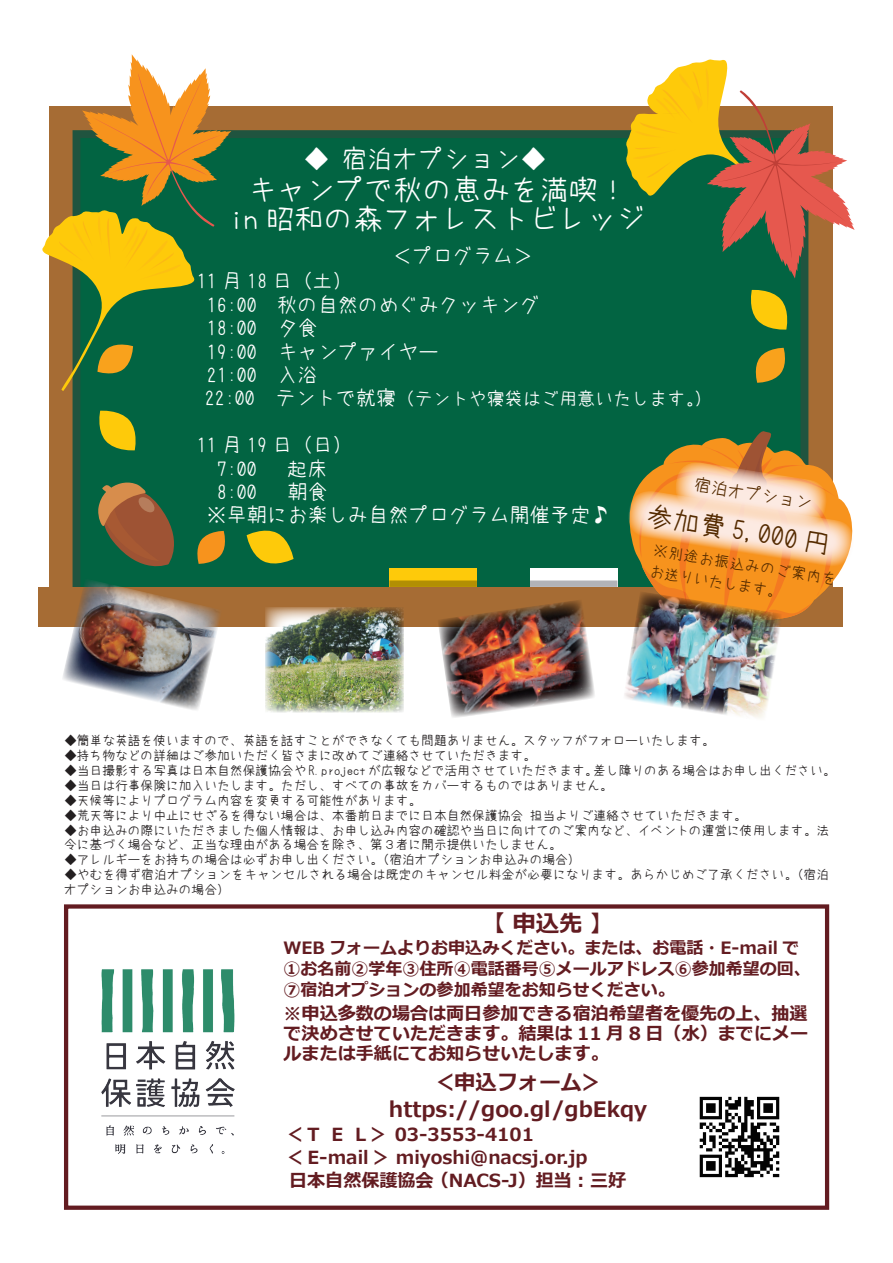
<style>
.page{position:relative;width:893px;height:1263px;background:#fff}
.page>*{position:absolute;margin:0;border:0;box-sizing:border-box;transform-origin:0 0}
.t1{font:28.65px/28.7px "azuki font";color:#fff;text-align:center}
.t2{font:26.55px "azuki font";color:#552b00}
.t3{font:25.5px "azuki font";color:#fff}
.t4{font:italic 700 23.4px "Meiryo";color:#631c21}
.t5{font:700 21.3px/26.5px "Meiryo";color:#631c21;text-align:center}
.t6{font:20.25px/23.4px "azuki font";color:#fff}
.t7{font:700 18px/20.2px "Meiryo";color:#631c21;text-align:justify}
.t8{font:18px "azuki font";color:#fff}
.t9{font:700 16.95px/21.3px "Meiryo";color:#631c21}
.t10{font:16.95px "azuki font";color:#552b00}
.t11{font:14.85px/21.3px "azuki font";color:#552b00}
.t12{font:12.75px/14.9px "azuki font";color:#231f20}
</style>
<div class="page">
<div style="left:49px;top:107px;width:783px;height:519px;background:#a66c34"></div>
<div style="left:73px;top:130px;width:735px;height:457px;background:#026442"></div>
<div style="left:38px;top:587px;width:805px;height:39px;background:#a66c34"></div>
<div style="left:530px;top:569px;width:87px;height:18px;background:#fff"></div>
<div style="left:389px;top:569px;width:88px;height:18px;background:#feca0a"></div>
<svg style="left:530px;top:580px;width:84px;height:7px"></svg>
<svg style="left:389px;top:580px;width:88px;height:7px"></svg>
<svg style="left:97px;top:481px;width:89px;height:95px;background:#5a623d"></svg>
<svg style="left:625px;top:59px;width:230px;height:220px"></svg>
<svg style="left:42px;top:54px;width:189px;height:337px"></svg>
<svg style="left:194px;top:531px;width:34px;height:33px"></svg>
<svg style="left:96px;top:409px;width:43px;height:43px;background:#96a020"></svg>
<svg style="left:247px;top:526px;width:47px;height:42px;background:#8d9c23"></svg>
<svg style="left:753px;top:348px;width:35px;height:35px"></svg>
<svg style="left:748px;top:288px;width:42px;height:43px;background:#9aa120"></svg>
<div style="left:614px;top:437px;width:11px;height:150px;background:#026442"></div>
<div style="left:64px;top:904px;width:765px;height:306px;border:4px solid #631c21"></div>
<img style="left:101px;top:969px;width:134px;height:185px">
<img style="left:265px;top:607px;width:139px;height:105px">
<img style="left:437px;top:600px;width:159px;height:118px">
<img style="left:61px;top:578px;width:161px;height:132px">
<img style="left:623px;top:624px;width:161px;height:94px">
<img style="left:699px;top:1096px;width:81px;height:82px">
<svg style="left:625px;top:429px;width:228px;height:195px;background:#caa167"></svg>
<h3 class="t3" style="left:342px;top:146px;width:206px">宿泊オプション◆</h3>
<h3 class="t3" style="left:303px;top:146px;width:27px">◆</h3>
<h1 class="t1" style="left:229px;top:175px;width:419px">キャンプで秋の恵みを満喫!<br>in 昭和の森フォレストビレッジ</h1>
<h3 class="t6" style="left:392px;top:244px;width:143px">＜プログラム&lt;</h3>
<h3 class="t6" style="left:186px;top:269px;width:355px;text-indent:10px">11 月 18 日（土(<br>　16:00　秋の自然のめぐみクッキング　18:00　夕食<br>　19:00　キャンプァイヤー<br>　21:00　入浴</h3>
<h3 class="t8" style="left:396px;top:389px;width:318px">（テントや寝袋はご用意いたします (。</h3>
<h3 class="t6" style="left:204px;top:386px;width:193px">22:00　テントで就寝</h3>
<h3 class="t6" style="left:287px;top:433px;width:67px;text-indent:-91px">11 月 19 日（日(起床</h3>
<h3 class="t6" style="left:217px;top:456px;width:62px">7:00　</h3>
<h3 class="t10" style="left:696px;top:476px;width:121px;rotate:9deg">宿泊オプション</h3>
<h3 class="t6" style="left:287px;top:480px;width:42px">朝食</h3>
<h3 class="t6" style="left:186px;top:480px;width:426px;text-indent:30px">8:00<br>　※早朝にお楽しみ自然プログラム開催予定♪</h3>
<h2 class="t2" style="left:649px;top:502px;width:187px;rotate:9deg">参加費 5,000 円</h2>
<p class="t11" style="left:655px;top:540px;width:187px;rotate:9deg">※別途お振込みのご案内をお送りいたします。</p>
<p class="t12" style="left:64px;top:733px;width:652px">◆簡単な英語を使いますので、英語を話すことができなくても問題ありません。スタッフがフォローいたします。</p>
<p class="t12" style="left:64px;top:748px;width:473px">◆持ち物などの詳細はご参加いただく皆さまに改めてご連絡させていただきます。</p>
<p class="t12" style="left:593px;top:763px;width:244px">差し障りのある場合はお申し出ください。</p>
<p class="t12" style="left:64px;top:763px;width:535px">◆当日撮影する写真は日本自然保護協会や .R project が広報などで活用させていただきます。</p>
<p class="t12" style="left:64px;top:778px;width:550px">◆当日は行事保険に加入いたします。ただし、すべての事故をカバーするものではありません。</p>
<p class="t12" style="left:64px;top:793px;width:359px">◆天候等によりプログラム内容を変更する可能性があります。</p>
<p class="t12" style="left:530px;top:808px;width:218px">担当よりご連絡させていただきます。</p>
<p class="t12" style="left:64px;top:808px;width:461px">◆荒天等により中止にせざるを得ない場合は、本番前日までに日本自然保護協会</p>
<p class="t12" style="left:64px;top:822px;width:767px">◆お申込みの際にいただきました個人情報は、お申し込み内容の確認や当日に向けてのご案内など、イベントの運営に使用します。法令に基づく場合など、正当な理由がある場合を除き、第３者に開示提供いたしません。</p>
<p class="t12" style="left:64px;top:852px;width:518px">◆アレルギーをお持ちの場合は必ずお申し出ください。（宿泊オプションお申込みの場合(</p>
<p class="t12" style="left:64px;top:867px;width:767px">◆やむを得ず宿泊オプションをキャンセルされる場合は既定のキャンセル料金が必要になります。あらかじめご了承ください。（宿泊オプションお申込みの場合(</p>
<h3 class="t4" style="left:512px;top:907px;width:103px">申込先【</h3>
<h3 class="t9" style="left:284px;top:938px;width:529px">WEB フォームよりお申込みください。または、お電話・E-mail で<br>①お名前②学年③住所④電話番号⑤メールアドレス⑥参加希望の回、<br>⑦宿泊オプションの参加希望をお知らせください。</h3>
<h3 class="t7" style="left:284px;top:1004px;width:526px">※申込多数の場合は両日参加できる宿泊希望者を優先の上、抽選で決めさせていただきます。結果は 11 月 8 日（水）までにメールまたは手紙にてお知らせいたします。</h3>
<h3 class="t5" style="left:389px;top:1070px;width:260px">＜申込フォーム&lt; https://goo.gl/gbEkqy</h3>
<h3 class="t7" style="left:355px;top:1125px;width:180px">L &lt; 03-3553-4101</h3>
<h3 class="t7" style="left:285px;top:1125px;width:36px">＜ T</h3>
<h3 class="t7" style="left:285px;top:1148px;width:304px">＜ E-mail ＞ miyoshi@nacsj.or.jp</h3>
<h3 class="t7" style="left:431px;top:1172px;width:197px">（NACS ）J - 担当：三好</h3>
<h3 class="t7" style="left:331px;top:1125px;width:13px">E</h3>
<h3 class="t7" style="left:289px;top:1172px;width:146px">日本自然保護協会</h3>
</div>
